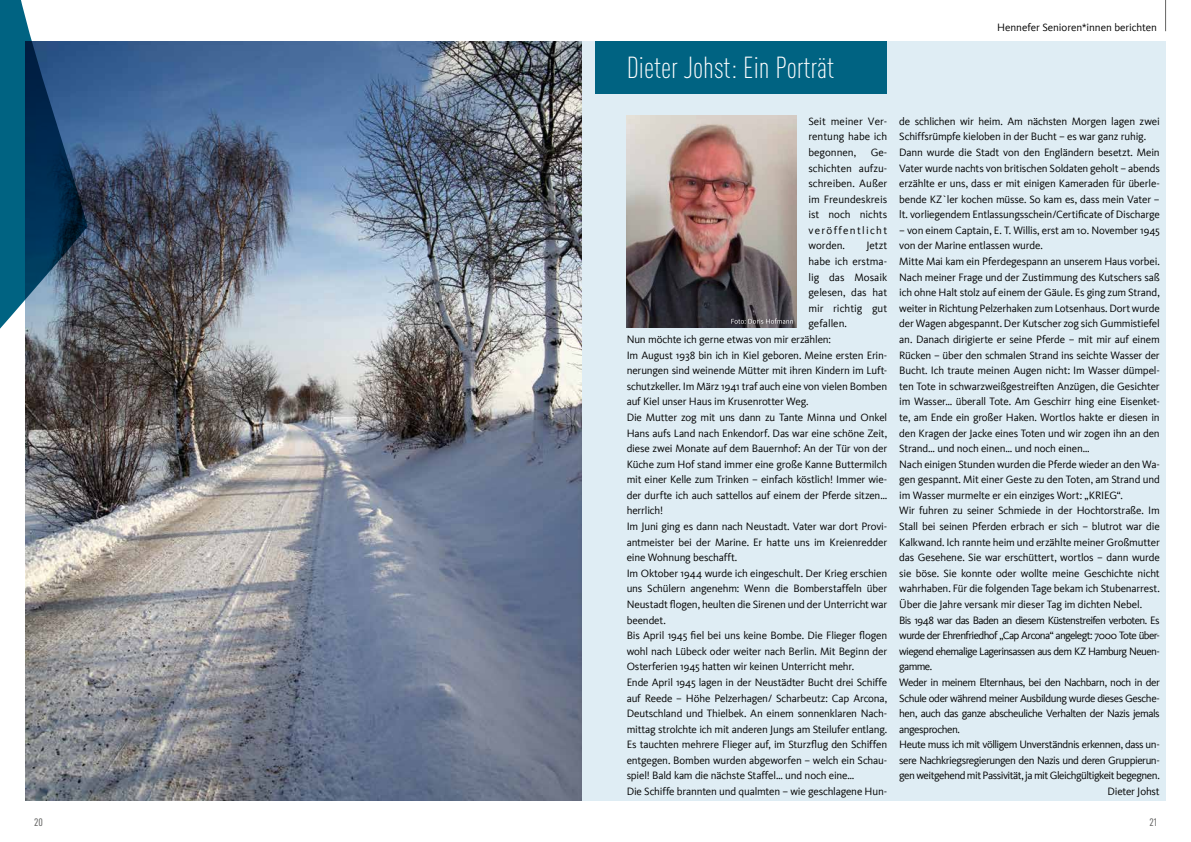
<style>
.page{position:relative;width:1191px;height:842px;background:#fff}
.page>*{position:absolute;margin:0;border:0;box-sizing:border-box;transform-origin:0 0}
.t1{font:300 condensed 30px "DIN Pro";color:#fff}
.t2{font:11px/15.6px "Kievit";letter-spacing:-.02em;color:#000;text-align:justify}
.t3{font:11px "Kievit";letter-spacing:-.045em;color:#000}
.t4{font:11px "Kievit";letter-spacing:-.055em;color:#000}
.t5{font:11px "Kievit";letter-spacing:-.04em;color:#000}
.t6{font:11px "Kievit";color:#000}
.t7{font:11px "D DIN Condensed";color:#656564}
</style>
<div class="page">
<div style="left:26px;top:41px;width:1139px;height:760px;background:#dfedf4"></div>
<img style="left:626px;top:115px;width:170px;height:212px">
<hr style="left:1165px;top:0;width:1px;height:31px;background:#656564">
<div style="left:595px;top:41px;width:292px;height:53px;background:#006382"></div>
<img style="left:26px;top:41px;width:555px;height:760px">
<svg style="left:0;top:0;width:88px;height:474px"></svg>
<svg style="left:731px;top:318px;width:62px;height:6px"></svg>
<h1 class="t1" style="left:626px;top:46px;width:209px">Dieter Johst: Ein Porträt</h1>
<p class="t2" style="left:997px;top:20px;width:161px">Hennefer Senioren*innen berichten</p>
<p class="t2" style="left:808px;top:113px;width:80px">Seit meiner Ver&shy;rentung habe ich begonnen,</p>
<p class="t2" style="left:808px;top:145px;width:80px;text-indent:62px">Ge&shy;schichten aufzu&shy;schreiben. Außer im Freundeskreis ist noch nichts veröffentlicht worden.</p>
<p class="t2" style="left:866px;top:238px;width:22px">Jetzt</p>
<p class="t6" style="left:808px;top:255px;width:80px">habe ich erstma-</p>
<p class="t6" style="left:808px;top:271px;width:80px">lig das Mosaik</p>
<p class="t6" style="left:808px;top:286px;width:80px">gelesen, das hat</p>
<p class="t6" style="left:808px;top:302px;width:80px">mir richtig gut</p>
<p class="t6" style="left:808px;top:318px;width:40px">gefallen.</p>
<p class="t2" style="left:626px;top:332px;width:206px">Nun möchte ich gerne etwas von mir erzählen:</p>
<p class="t2" style="left:626px;top:347px;width:262px">Im August 1938 bin ich in Kiel geboren. Meine ersten Erin-</p>
<p class="t2" style="left:626px;top:363px;width:262px">nerungen sind weinende Mütter mit ihren Kindern im Luft-</p>
<p class="t2" style="left:626px;top:378px;width:262px">schutzkeller. Im März 1941 traf auch eine von vielen Bomben</p>
<p class="t2" style="left:626px;top:394px;width:183px">auf Kiel unser Haus im Krusenrotter Weg.</p>
<p class="t2" style="left:626px;top:410px;width:262px">Die Mutter zog mit uns dann zu Tante Minna und Onkel</p>
<p class="t2" style="left:626px;top:425px;width:262px">Hans aufs Land nach Enkendorf. Das war eine schöne Zeit,</p>
<p class="t2" style="left:626px;top:441px;width:262px">diese zwei Monate auf dem Bauernhof: An der Tür von der</p>
<p class="t2" style="left:626px;top:456px;width:262px">Küche zum Hof stand immer eine große Kanne Buttermilch</p>
<p class="t2" style="left:626px;top:472px;width:262px">mit einer Kelle zum Trinken – einfach köstlich! Immer wie-</p>
<p class="t2" style="left:626px;top:487px;width:262px">der durfte ich auch sattellos auf einem der Pferde sitzen…</p>
<p class="t2" style="left:626px;top:503px;width:38px">herrlich!</p>
<p class="t2" style="left:626px;top:519px;width:262px">Im Juni ging es dann nach Neustadt. Vater war dort Provi-</p>
<p class="t2" style="left:626px;top:534px;width:262px">antmeister bei der Marine. Er hatte uns im Kreienredder</p>
<p class="t2" style="left:626px;top:550px;width:112px">eine Wohnung beschafft.</p>
<p class="t2" style="left:626px;top:565px;width:262px">Im Oktober 1944 wurde ich eingeschult. Der Krieg erschien</p>
<p class="t2" style="left:626px;top:581px;width:262px">uns Schülern angenehm: Wenn die Bomberstaffeln über</p>
<p class="t2" style="left:626px;top:597px;width:262px">Neustadt flogen, heulten die Sirenen und der Unterricht war</p>
<p class="t2" style="left:626px;top:612px;width:41px">beendet.</p>
<p class="t2" style="left:626px;top:628px;width:262px">Bis April 1945 fiel bei uns keine Bombe. Die Flieger flogen</p>
<p class="t2" style="left:626px;top:643px;width:262px">wohl nach Lübeck oder weiter nach Berlin. Mit Beginn der</p>
<p class="t2" style="left:626px;top:659px;width:229px">Osterferien 1945 hatten wir keinen Unterricht mehr.</p>
<p class="t2" style="left:626px;top:675px;width:262px">Ende April 1945 lagen in der Neustädter Bucht drei Schiffe</p>
<p class="t2" style="left:626px;top:690px;width:262px">auf Reede – Höhe Pelzerhagen/ Scharbeutz: Cap Arcona,</p>
<p class="t2" style="left:626px;top:706px;width:262px">Deutschland und Thielbek. An einem sonnenklaren Nach-</p>
<p class="t2" style="left:626px;top:721px;width:262px">mittag strolchte ich mit anderen Jungs am Steilufer entlang.</p>
<p class="t2" style="left:626px;top:737px;width:262px">Es tauchten mehrere Flieger auf, im Sturzflug den Schiffen</p>
<p class="t2" style="left:626px;top:752px;width:262px">entgegen. Bomben wurden abgeworfen – welch ein Schau-</p>
<p class="t2" style="left:626px;top:768px;width:229px">spiel! Bald kam die nächste Staffel… und noch eine…</p>
<p class="t2" style="left:626px;top:784px;width:262px">Die Schiffe brannten und qualmten – wie geschlagene Hun-</p>
<p class="t2" style="left:899px;top:113px;width:262px;text-align:left">de schlichen wir heim. Am nächsten Morgen lagen zwei Schiffsrümpfe kieloben in der Bucht – es war ganz ruhig.<br>Dann wurde die Stadt von den Engländern besetzt. Mein Vater wurde nachts von britischen Soldaten geholt – abends erzählte er uns, dass er mit einigen Kameraden für überle&shy;bende KZ`ler kochen müsse. So kam es, dass mein Vater – lt. vorliegendem Entlassungsschein/Certificate of Discharge</p>
<p class="t2" style="left:899px;top:222px;width:262px">– von einem Captain, E. T. Willis, erst am 10. November 1945</p>
<p class="t2" style="left:899px;top:238px;width:145px">von der Marine entlassen wurde.</p>
<p class="t2" style="left:899px;top:254px;width:262px">Mitte Mai kam ein Pferdegespann an unserem Haus vorbei.</p>
<p class="t2" style="left:899px;top:269px;width:262px">Nach meiner Frage und der Zustimmung des Kutschers saß</p>
<p class="t2" style="left:899px;top:285px;width:262px">ich ohne Halt stolz auf einem der Gäule. Es ging zum Strand,</p>
<p class="t2" style="left:899px;top:300px;width:262px">weiter in Richtung Pelzerhaken zum Lotsenhaus. Dort wurde</p>
<p class="t2" style="left:899px;top:316px;width:262px">der Wagen abgespannt. Der Kutscher zog sich Gummistiefel</p>
<p class="t2" style="left:899px;top:332px;width:262px">an. Danach dirigierte er seine Pferde – mit mir auf einem</p>
<p class="t2" style="left:899px;top:347px;width:262px">Rücken – über den schmalen Strand ins seichte Wasser der</p>
<p class="t2" style="left:899px;top:363px;width:262px">Bucht. Ich traute meinen Augen nicht: Im Wasser dümpel-</p>
<p class="t2" style="left:899px;top:378px;width:262px">ten Tote in schwarzweißgestreiften Anzügen, die Gesichter</p>
<p class="t2" style="left:899px;top:394px;width:262px">im Wasser… überall Tote. Am Geschirr hing eine Eisenket-</p>
<p class="t2" style="left:899px;top:410px;width:262px">te, am Ende ein großer Haken. Wortlos hakte er diesen in</p>
<p class="t2" style="left:899px;top:425px;width:262px">den Kragen der Jacke eines Toten und wir zogen ihn an den</p>
<p class="t2" style="left:899px;top:441px;width:192px">Strand… und noch einen… und noch einen…</p>
<p class="t2" style="left:899px;top:456px;width:262px">Nach einigen Stunden wurden die Pferde wieder an den Wa-</p>
<p class="t2" style="left:899px;top:472px;width:262px">gen gespannt. Mit einer Geste zu den Toten, am Strand und</p>
<p class="t2" style="left:899px;top:487px;width:225px">im Wasser murmelte er ein einziges Wort: „KRIEG“.</p>
<p class="t2" style="left:899px;top:503px;width:262px">Wir fuhren zu seiner Schmiede in der Hochtorstraße. Im</p>
<p class="t2" style="left:899px;top:519px;width:262px">Stall bei seinen Pferden erbrach er sich – blutrot war die</p>
<p class="t2" style="left:899px;top:534px;width:262px">Kalkwand. Ich rannte heim und erzählte meiner Großmutter</p>
<p class="t2" style="left:899px;top:550px;width:262px">das Gesehene. Sie war erschüttert, wortlos – dann wurde</p>
<p class="t2" style="left:899px;top:565px;width:262px">sie böse. Sie konnte oder wollte meine Geschichte nicht</p>
<p class="t2" style="left:899px;top:581px;width:262px">wahrhaben. Für die folgenden Tage bekam ich Stubenarrest.</p>
<p class="t2" style="left:899px;top:597px;width:244px">Über die Jahre versank mir dieser Tag im dichten Nebel.</p>
<p class="t4" style="left:899px;top:614px;width:262px">Bis 1948 war das Baden an diesem Küstenstreifen verboten. Es</p>
<p class="t4" style="left:899px;top:629px;width:262px">wurde der Ehrenfriedhof „Cap Arcona“ angelegt: 7000 Tote über-</p>
<p class="t4" style="left:899px;top:645px;width:262px">wiegend ehemalige Lagerinsassen aus dem KZ Hamburg Neuen-</p>
<p class="t2" style="left:899px;top:659px;width:35px">gamme.</p>
<p class="t5" style="left:899px;top:676px;width:262px">Weder in meinem Elternhaus, bei den Nachbarn, noch in der</p>
<p class="t5" style="left:899px;top:692px;width:262px">Schule oder während meiner Ausbildung wurde dieses Gesche-</p>
<p class="t3" style="left:899px;top:707px;width:262px">hen, auch das ganze abscheuliche Verhalten der Nazis jemals</p>
<p class="t3" style="left:899px;top:723px;width:62px">angesprochen.</p>
<p class="t3" style="left:899px;top:738px;width:262px">Heute muss ich mit völligem Unverständnis erkennen, dass un-</p>
<p class="t5" style="left:899px;top:754px;width:262px">sere Nachkriegsregierungen den Nazis und deren Gruppierun-</p>
<p class="t3" style="left:899px;top:770px;width:262px">gen weitgehend mit Passivität, ja mit Gleichgültigkeit begegnen.</p>
<p class="t2" style="left:1107px;top:784px;width:54px">Dieter Johst</p>
<p class="t7" style="left:34px;top:816px;width:10px">20</p>
<p class="t7" style="left:1149px;top:816px;width:9px">21</p>
</div>
